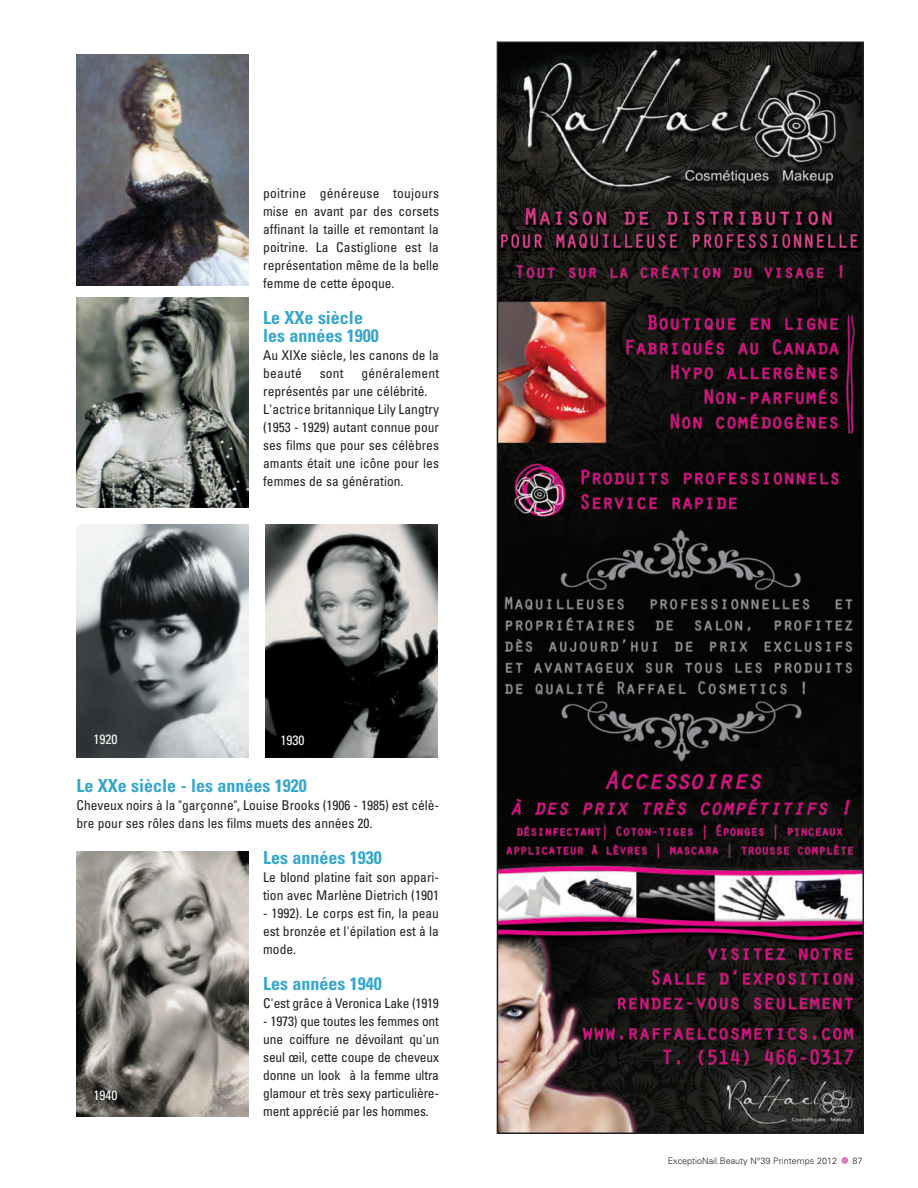
<style>
.page{position:relative;width:918px;height:1188px;background:#fff}
.page>*{position:absolute;margin:0;border:0;box-sizing:border-box;transform-origin:0 0}
.t1{font:700 condensed 18px/18px "Univers";color:#36a7cc}
.t2{font:condensed 13.5px/18px "Univers";color:#231f20}
.t3{font:condensed 13.5px "Univers";color:#fff}
.t4{font:300 9px "Univers";color:#231f20}
</style>
<div class="page">
<div style="left:841px;top:1157px;width:7px;height:7px;background:#db81b5;border-radius:50%"></div>
<img style="left:500px;top:45px;width:361px;height:1086px">
<div style="left:497px;top:42px;width:367px;height:1092px;border:2px solid #231f20"></div>
<img style="left:77px;top:54px;width:171px;height:232px">
<img style="left:77px;top:298px;width:171px;height:209px">
<img style="left:77px;top:524px;width:171px;height:233px">
<img style="left:266px;top:524px;width:171px;height:233px">
<img style="left:77px;top:852px;width:171px;height:264px">
<p class="t2" style="left:263px;top:185px;width:177px;text-align:justify">poitrine généreuse toujours mise en avant par des corsets affinant la taille et remontant la poitrine. La Castiglione est la représentation même de la belle femme de cette époque.</p>
<h1 class="t1" style="left:263px;top:310px;width:117px">Le XXe siècle les années 1900</h1>
<p class="t2" style="left:263px;top:347px;width:177px">Au XIXe siècle, les canons de la beauté</p>
<p class="t2" style="left:263px;top:365px;width:177px;text-indent:98px">généralement représentés par une célébrité.<br>L'actrice britannique Lily Langtry (1953 - 1929) autant connue pour ses films que pour ses célèbres amants était une icône pour les femmes de sa génération.</p>
<p class="t2" style="left:320px;top:365px;width:25px">sont</p>
<p class="t3" style="left:94px;top:734px;width:25px">1920</p>
<p class="t3" style="left:281px;top:736px;width:25px">1930</p>
<h1 class="t1" style="left:77px;top:778px;width:232px">Le XXe siècle - les années 1920</h1>
<p class="t2" style="left:77px;top:797px;width:364px">Cheveux noirs à la "garçonne", Louise Brooks (1906 - 1985) est célè&shy;bre pour ses rôles dans les films muets des années 20.</p>
<h1 class="t1" style="left:263px;top:850px;width:120px">Les années 1930</h1>
<p class="t2" style="left:263px;top:869px;width:177px">Le blond platine fait son appari&shy;tion avec Marlène Dietrich (1901</p>
<p class="t2" style="left:263px;top:905px;width:177px;text-align:justify">- 1992). Le corps est fin, la peau est bronzée et l'épilation est à la mode.</p>
<h1 class="t1" style="left:263px;top:976px;width:120px">Les années 1940</h1>
<p class="t2" style="left:263px;top:995px;width:177px">C'est grâce à Veronica Lake (1919</p>
<p class="t2" style="left:263px;top:1013px;width:177px;text-align:justify">- 1973) que toutes les femmes ont une coiffure ne dévoilant qu'un seul œil, cette coupe de cheveux donne un look à la femme ultra glamour et très sexy particulière&shy;ment apprécié par les hommes.</p>
<p class="t3" style="left:94px;top:1091px;width:25px">1940</p>
<p class="t4" style="left:668px;top:1157px;width:171px">ExceptioNail.Beauty N°39 Printemps 2012</p>
<p class="t4" style="left:853px;top:1157px;width:12px">87</p>
</div>
